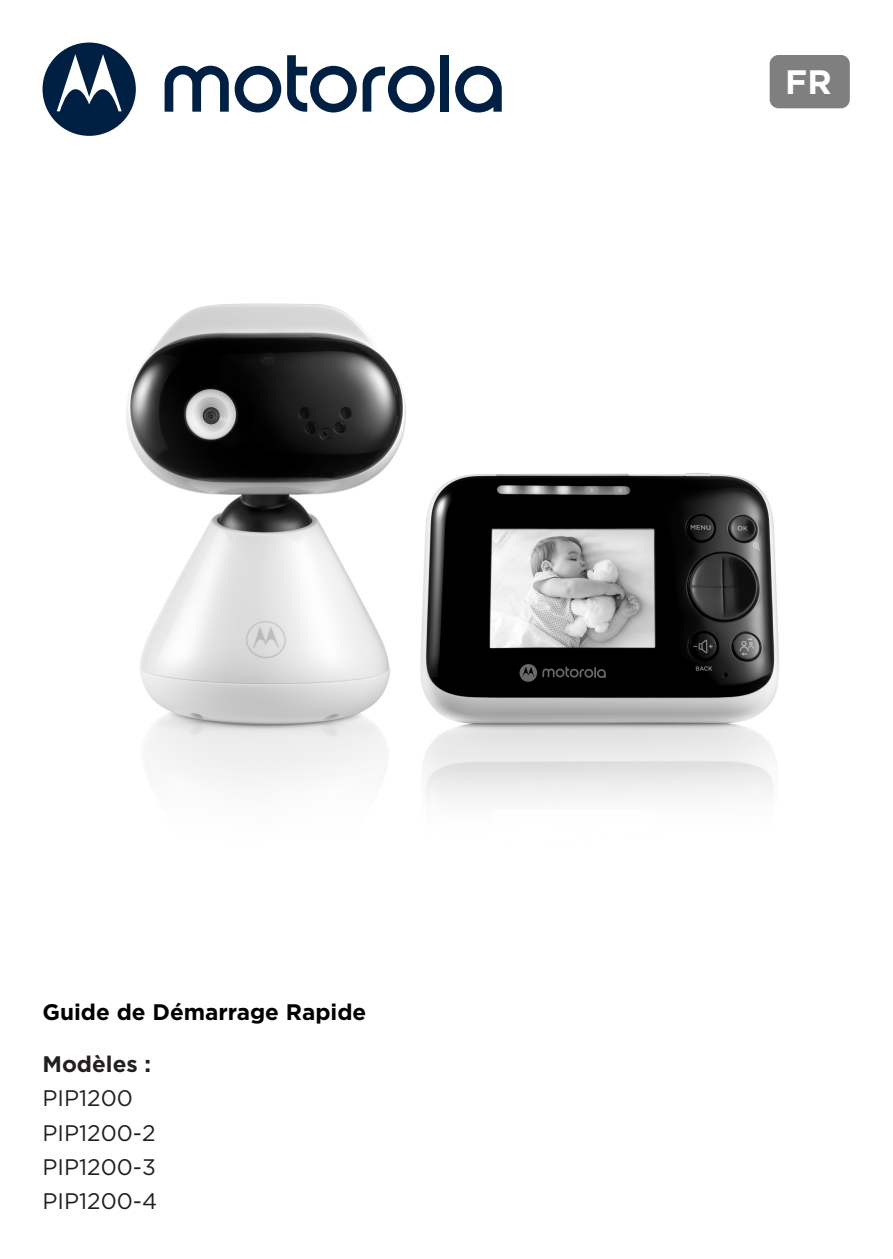
<style>
.page{position:relative;width:893px;height:1259px;background:#fff}
.page>*{position:absolute;margin:0;border:0;box-sizing:border-box;transform-origin:0 0}
.t1{font:700 33.9px "Gotham";color:#fff}
.Body{font:22.5px/34.5px "Gotham";color:#231f20}
.Body-2{font:700 22.5px "Gotham";color:#000001}
.s1{font-weight:700}
</style>
<div class="page">
<img style="left:126px;top:303px;width:653px;height:497px">
<svg style="left:455px;top:66px;width:47px;height:46px"></svg>
<svg style="left:363px;top:66px;width:72px;height:46px"></svg>
<div style="left:440px;top:55px;width:9px;height:57px;background:#002043"></div>
<svg style="left:165px;top:66px;width:64px;height:46px"></svg>
<svg style="left:235px;top:66px;width:46px;height:46px"></svg>
<svg style="left:287px;top:55px;width:70px;height:57px"></svg>
<svg style="left:43px;top:43px;width:93px;height:93px"></svg>
<div style="left:770px;top:55px;width:80px;height:53px;background:#7f7f7f;border-radius:9px"></div>
<p class="Body-2" style="left:43px;top:997px;width:325px">Guide de Démarrage Rapide</p>
<p class="Body" style="left:43px;top:1046px;width:116px"><span class="s1">Modèles :<br></span>PIP1200<br>PIP1200-2<br>PIP1200-3<br>PIP1200-4</p>
<p class="t1" style="left:785px;top:60px;width:48px">FR</p>
</div>
